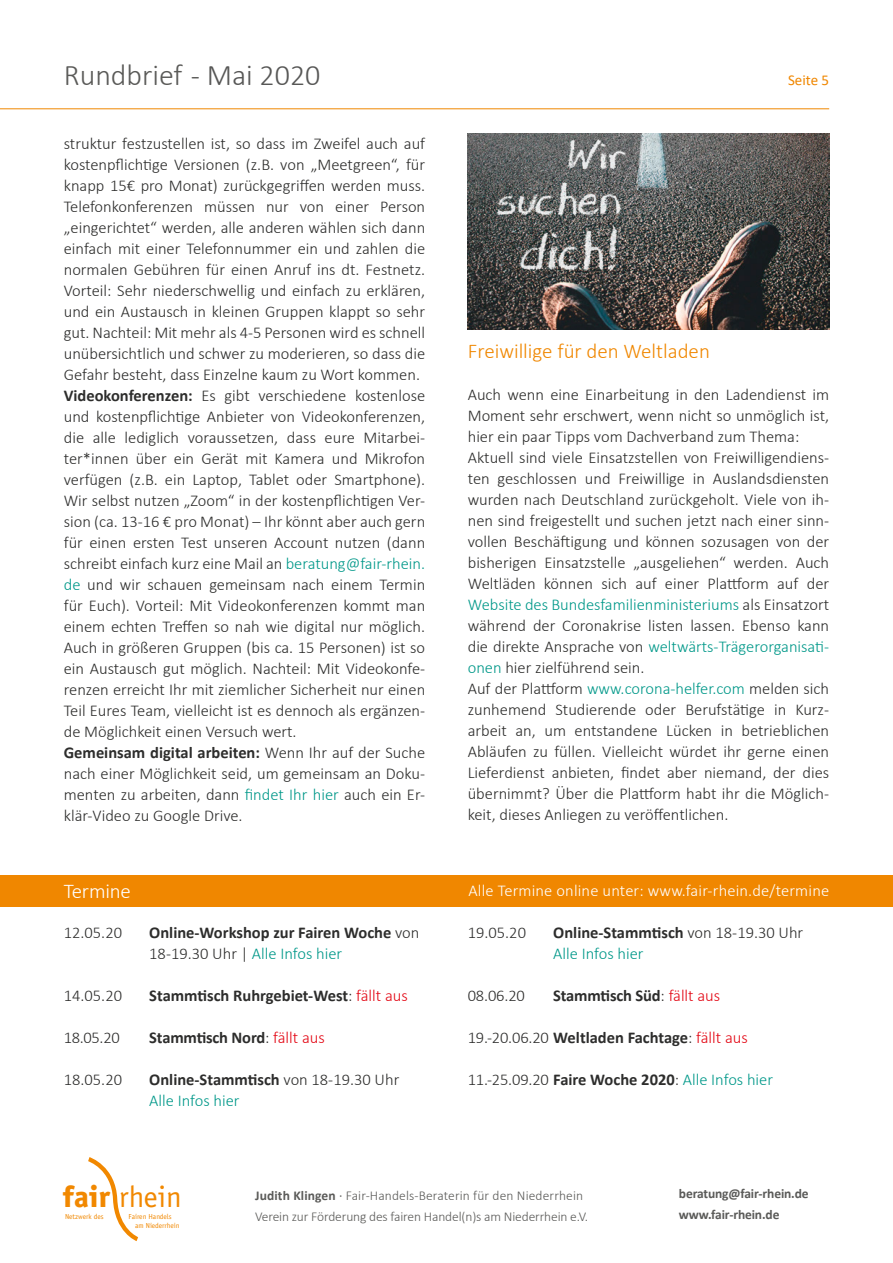
<style>
.page{position:relative;width:893px;height:1263px;background:#fff}
.page>*{position:absolute;margin:0;border:0;box-sizing:border-box;transform-origin:0 0}
.t1{font:300 30px "Calibri";color:#5a5a58}
.t2{font:30px "Officina Sans";color:#f18800}
.t3{font:300 21px "Calibri";color:#f08700}
.t4{font:300 21px "Calibri";letter-spacing:-.01em;color:#fff}
.t5{font:300 16.5px/21px "Calibri";color:#2d2d2c}
.t6{font:700 16.5px/21px "Calibri";color:#2d2d2c}
.t7{font:300 16.5px "Calibri";letter-spacing:.01em;color:#fff}
.t8{font:15px "Calibri";color:#f08700}
.t9{font:300 13.5px/21px "Calibri";letter-spacing:-.01em;color:#5a5a58}
.t10{font:700 13.5px/21px "Calibri";letter-spacing:-.01em;color:#5a5a58}
.t11{font:7.35px/8.9px "Officina Sans";color:#f18800}
.s1{color:#575756}
.s2{font-weight:700}
.s3{color:#009889}
.s4{font-weight:300}
.s5{font-weight:300;color:#009889}
.s6{font-weight:300;color:#e30714}
.s7{font-family:"Officina San ITC";font-weight:800}
.s8{font-weight:400}
</style>
<div class="page">
<svg style="left:88px;top:1157px;width:50px;height:84px"></svg>
<hr style="left:0;top:108px;width:829px;height:1px;background:#f08700">
<div style="left:0;top:875px;width:893px;height:31px;background:#f08700"></div>
<img style="left:468px;top:133px;width:361px;height:196px">
<h1 class="t1" style="left:64px;top:57px;width:258px">Rundbrief - <span class="s1">Mai 2020</span></h1>
<p class="t8" style="left:788px;top:69px;width:43px">Seite 5</p>
<p class="t5" style="left:64px;top:132px;width:363px">struktur festzustellen ist, so dass im Zweifel auch auf kostenpflichtige Versionen (z.B. von „Meetgreen“, für knapp 15€ pro Monat) zurückgegriffen werden muss.<br>Telefonkonferenzen müssen nur von einer Person „eingerichtet“ werden, alle anderen wählen sich dann einfach mit einer Telefonnummer ein und zahlen die normalen Gebühren für einen Anruf ins dt. Festnetz.<br>Vorteil: Sehr niederschwellig und einfach zu erklären, und ein Austausch in kleinen Gruppen klappt so sehr gut. Nachteil: Mit mehr als 4-5 Personen wird es schnell unübersichtlich und schwer zu moderieren, so dass die Gefahr besteht, dass Einzelne kaum zu Wort kommen.<br><span class="s2">Videokonferenzen:</span> Es gibt verschiedene kostenlose und kostenpflichtige Anbieter von Videokonferenzen, die alle lediglich voraussetzen, dass eure Mitarbei&shy;ter*innen über ein Gerät mit Kamera und Mikrofon verfügen (z.B. ein Laptop, Tablet oder Smartphone).<br>Wir selbst nutzen „Zoom“ in der kostenpflichtigen Ver&shy;sion (ca. 13-16 € pro Monat) – Ihr könnt aber auch gern für einen ersten Test unseren Account nutzen (dann schreibt einfach kurz eine Mail an <span class="s3">beratung@fair-rhein. de</span> und wir schauen gemeinsam nach einem Termin für Euch). Vorteil: Mit Videokonferenzen kommt man einem echten Treffen so nah wie digital nur möglich.<br>Auch in größeren Gruppen (bis ca. 15 Personen) ist so ein Austausch gut möglich. Nachteil: Mit Videokonfe&shy;renzen erreicht Ihr mit ziemlicher Sicherheit nur einen Teil Eures Team, vielleicht ist es dennoch als ergänzen&shy;de Möglichkeit einen Versuch wert.<br><span class="s2">Gemeinsam digital arbeiten:</span> Wenn Ihr auf der Suche nach einer Möglichkeit seid, um gemeinsam an Doku&shy;menten zu arbeiten, dann <span class="s3">findet Ihr hier</span> auch ein Er&shy;klär-Video zu Google Drive.</p>
<p class="t3" style="left:468px;top:338px;width:244px">Freiwillige für den Weltladen</p>
<p class="t5" style="left:468px;top:384px;width:363px">Auch wenn eine Einarbeitung in den Ladendienst im Moment sehr erschwert, wenn nicht so unmöglich ist, hier ein paar Tipps vom Dachverband zum Thema:<br>Aktuell sind viele Einsatzstellen von Freiwilligendiens&shy;ten geschlossen und Freiwillige in Auslandsdiensten wurden nach Deutschland zurückgeholt. Viele von ih&shy;nen sind freigestellt und suchen jetzt nach einer sinn&shy;vollen Beschäftigung und können sozusagen von der bisherigen Einsatzstelle „ausgeliehen“ werden. Auch Weltläden können sich auf einer Plattform auf der <span class="s3">Website des Bundesfamilienministeriums</span> als Einsatzort während der Coronakrise listen lassen. Ebenso kann die direkte Ansprache von <span class="s3">weltwärts-Trägerorganisati&shy;onen</span> hier zielführend sein.<br>Auf der Plattform <span class="s3">www.corona-helfer.com</span> melden sich zunhemend Studierende oder Berufstätige in Kurz&shy;arbeit an, um entstandene Lücken in betrieblichen Abläufen zu füllen. Vielleicht würdet ihr gerne einen Lieferdienst anbieten, findet aber niemand, der dies übernimmt? Über die Plattform habt ihr die Möglich&shy;keit, dieses Anliegen zu veröffentlichen.</p>
<p class="t4" style="left:64px;top:878px;width:69px">Termine</p>
<p class="t7" style="left:468px;top:880px;width:362px">Alle Termine online unter: www.fair-rhein.de/termine</p>
<p class="t5" style="left:64px;top:922px;width:60px">12.05.20</p>
<p class="t6" style="left:149px;top:922px;width:272px">Online-Workshop zur Fairen Woche <span class="s4">von<br>18-19.30 Uhr |</span> <span class="s5">Alle Infos hier</span></p>
<p class="t5" style="left:64px;top:985px;width:60px">14.05.20</p>
<p class="t6" style="left:149px;top:985px;width:260px">Stammtisch Ruhrgebiet-West<span class="s4">:</span> <span class="s6">fällt aus</span></p>
<p class="t5" style="left:64px;top:1027px;width:57px">18.05.20</p>
<p class="t6" style="left:149px;top:1027px;width:177px">Stammtisch Nord<span class="s4">:</span> <span class="s6">fällt aus</span></p>
<p class="t5" style="left:64px;top:1069px;width:60px">18.05.20</p>
<p class="t6" style="left:149px;top:1069px;width:252px">Online-Stammtisch <span class="s4">von 18-19.30 Uhr<br></span><span class="s5">Alle Infos hier</span></p>
<p class="t5" style="left:468px;top:922px;width:60px">19.05.20</p>
<p class="t6" style="left:553px;top:922px;width:252px">Online-Stammtisch <span class="s4">von 18-19.30 Uhr<br></span><span class="s5">Alle Infos hier</span></p>
<p class="t5" style="left:468px;top:985px;width:59px">08.06.20</p>
<p class="t6" style="left:553px;top:985px;width:168px">Stammtisch Süd<span class="s4">:</span> <span class="s6">fällt aus</span></p>
<p class="t6" style="left:468px;top:1027px;width:282px"><span class="s4">19.-20.06.20</span> Weltladen Fachtage<span class="s4">:</span> <span class="s6">fällt aus</span></p>
<p class="t6" style="left:468px;top:1069px;width:307px"><span class="s4">11.-25.09.20</span> Faire Woche 2020<span class="s4">:</span> <span class="s5">Alle Infos hier</span></p>
<h1 class="t2" style="left:63px;top:1179px;width:120px"><span class="s7">fair</span> rhein</h1>
<p class="t11" style="left:65px;top:1212px;width:40px">Netzwerk des</p>
<p class="t11" style="left:135px;top:1212px;width:46px;text-indent:-6px">Fairen Handels am Niederrhein</p>
<p class="t9" style="left:255px;top:1185px;width:335px"><span class="s2">Judith Klingen</span> <span class="s8">∙</span> Fair-Handels-Beraterin für den Niederrhein<br>Verein zur Förderung des fairen Handel(n)s am Niederrhein e.V.</p>
<p class="t10" style="left:679px;top:1183px;width:131px">beratung@fair-rhein.de www.fair-rhein.de</p>
</div>
